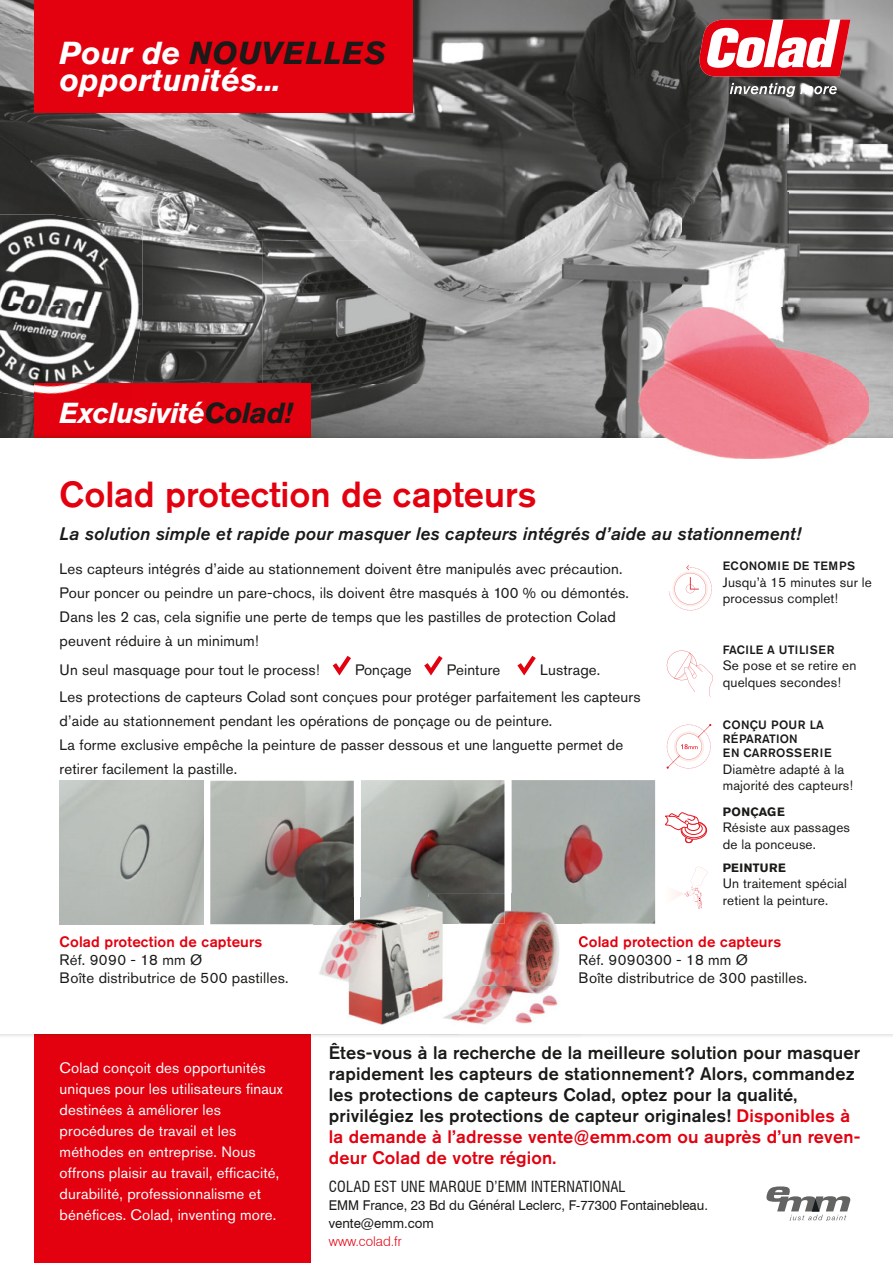
<style>
.page{position:relative;width:893px;height:1263px;background:#fff}
.page>*{position:absolute;margin:0;border:0;box-sizing:border-box;transform-origin:0 0}
.t1{font:500 36px "Akzidenz Grotesk Pro";color:#e3000f}
.t2{font:italic 700 31.5px/27.2px "Akzidenz Grotesk Pro";color:#fff}
.t3{font:italic 700 28.65px "Akzidenz Grotesk Pro";letter-spacing:-.02em;color:#fff}
.t4{font:500 18px/21px "Akzidenz Grotesk Pro";letter-spacing:.01em;color:#1a1a18}
.t5{font:italic 500 18px "Akzidenz Grotesk Pro";letter-spacing:.01em;color:#1a1a18}
.t6{font:15px/24px "Akzidenz Grotesk Pro";letter-spacing:.01em;color:#1a1a18}
.t7{font:15px/21px "Akzidenz Grotesk Pro";letter-spacing:.01em;color:#fff}
.t8{font:500 15px "Akzidenz Grotesk Pro";letter-spacing:.01em;color:#e3000f}
.t9{font:condensed 15px "Swiss 721 BT";letter-spacing:.01em;color:#1a1a18}
.t10{font:13.5px/16.5px "Akzidenz Grotesk Pro";letter-spacing:.01em;color:#1a1a18}
.t11{font:13.5px/18px "Swiss 721 BT";color:#1a1a18}
.t12{font:300 13.5px "Swiss 721 BT";color:#e3000f}
.t13{font:500 12px/14.4px "Akzidenz Grotesk Pro";letter-spacing:.02em;color:#1a1a18}
.t14{font:700 12px "Akzidenz Grotesk Pro";letter-spacing:.04em;color:#1a1a18}
.s1{color:#1a1a18}
.s2{color:#e3000f}
</style>
<div class="page">
<img style="left:0;top:0;width:788px;height:192px">
<img style="left:788px;top:0;width:105px;height:337px">
<img style="left:0;top:192px;width:368px;height:48px">
<img style="left:368px;top:192px;width:315px;height:193px">
<img style="left:683px;top:192px;width:105px;height:116px">
<img style="left:142px;top:240px;width:120px;height:97px">
<img style="left:262px;top:240px;width:106px;height:145px">
<img style="left:142px;top:337px;width:121px;height:46px">
<img style="left:0;top:397px;width:34px;height:41px">
<img style="left:310px;top:385px;width:328px;height:48px">
<div style="left:34px;top:383px;width:276px;height:880px;background:#e3000f"></div>
<img style="left:0;top:1033px;width:893px;height:5px">
<img style="left:34px;top:433px;width:859px;height:5px">
<div style="left:0;top:438px;width:893px;height:595px;background:#fff"></div>
<svg style="left:699px;top:20px;width:151px;height:56px"></svg>
<svg style="left:730px;top:83px;width:107px;height:14px"></svg>
<svg style="left:766px;top:1186px;width:84px;height:34px"></svg>
<svg style="left:333px;top:656px;width:18px;height:19px"></svg>
<svg style="left:424px;top:656px;width:18px;height:19px"></svg>
<svg style="left:517px;top:656px;width:19px;height:19px"></svg>
<svg style="left:669px;top:565px;width:43px;height:45px"></svg>
<svg style="left:666px;top:650px;width:47px;height:47px"></svg>
<svg style="left:667px;top:724px;width:44px;height:45px"></svg>
<svg style="left:681px;top:821px;width:26px;height:18px"></svg>
<div style="left:681px;top:821px;width:26px;height:18px;border:1px solid #e41925;border-radius:50%"></div>
<svg style="left:682px;top:822px;width:24px;height:16px"></svg>
<div style="left:682px;top:822px;width:24px;height:16px;border:1px solid #e41925;border-radius:50%"></div>
<svg style="left:685px;top:823px;width:17px;height:11px"></svg>
<div style="left:685px;top:823px;width:17px;height:11px;border:1px solid #e41925;border-radius:50%"></div>
<div style="left:687px;top:822px;width:13px;height:9px;border:1px solid #e41925;border-radius:50%"></div>
<svg style="left:685px;top:837px;width:7px;height:6px"></svg>
<svg style="left:665px;top:813px;width:33px;height:17px"></svg>
<svg style="left:673px;top:867px;width:34px;height:42px"></svg>
<img style="left:60px;top:781px;width:143px;height:143px">
<img style="left:361px;top:780px;width:143px;height:117px">
<img style="left:210px;top:781px;width:144px;height:143px">
<img style="left:512px;top:780px;width:143px;height:144px">
<img style="left:313px;top:897px;width:145px;height:137px">
<img style="left:361px;top:897px;width:67px;height:27px">
<img style="left:313px;top:897px;width:41px;height:27px">
<img style="left:428px;top:1033px;width:153px;height:5px">
<img style="left:458px;top:894px;width:121px;height:131px">
<svg style="left:579px;top:937px;width:2px;height:28px"></svg>
<svg style="left:579px;top:972px;width:2px;height:11px"></svg>
<img style="left:428px;top:894px;width:76px;height:30px">
<img style="left:512px;top:894px;width:69px;height:30px">
<div style="left:34px;top:0;width:378px;height:113px;background:#e3000f"></div>
<img style="left:0;top:214px;width:142px;height:183px">
<img style="left:34px;top:383px;width:99px;height:14px">
<img style="left:638px;top:308px;width:231px;height:151px">
<h2 class="t2" style="left:60px;top:38px;width:328px">Pour de <span class="s1">NOUVELLES </span>opportunités...</h2>
<h3 class="t3" style="left:60px;top:394px;width:234px">Exclusivité<span class="s1">Colad!</span></h3>
<h1 class="t1" style="left:60px;top:471px;width:479px">Colad protection de capteurs</h1>
<p class="t5" style="left:60px;top:522px;width:743px">La solution simple et rapide pour masquer les capteurs intégrés d’aide au stationnement!</p>
<p class="t6" style="left:60px;top:557px;width:571px">Les capteurs intégrés d’aide au stationnement doivent être manipulés avec précaution.<br>Pour poncer ou peindre un pare-chocs, ils doivent être masqués à 100 % ou démontés.<br>Dans les 2 cas, cela signifie une perte de temps que les pastilles de protection Colad peuvent réduire à un minimum!</p>
<p class="t6" style="left:60px;top:657px;width:262px">Un seul masquage pour tout le process!</p>
<p class="t6" style="left:355px;top:657px;width:58px">Ponçage</p>
<p class="t6" style="left:447px;top:657px;width:55px">Peinture</p>
<p class="t6" style="left:60px;top:655px;width:582px;line-height:27.8px;text-indent:480px">Lustrage.<br>Les protections de capteurs Colad sont conçues pour protéger parfaitement les capteurs</p>
<p class="t6" style="left:60px;top:709px;width:565px">d’aide au stationnement pendant les opérations de ponçage ou de peinture.<br>La forme exclusive empêche la peinture de passer dessous et une languette permet de retirer facilement la pastille.</p>
<p class="t13" style="left:723px;top:559px;width:134px">ECONOMIE DE TEMPS</p>
<p class="t10" style="left:723px;top:574px;width:150px">Jusqu’à 15 minutes sur le processus complet!</p>
<p class="t13" style="left:723px;top:642px;width:113px">FACILE A UTILISER</p>
<p class="t10" style="left:723px;top:657px;width:135px">Se pose et se retire en quelques secondes!</p>
<p class="t13" style="left:723px;top:717px;width:110px">CONÇU POUR LA<br>RÉPARATION<br>EN CARROSSERIE</p>
<p class="t10" style="left:723px;top:761px;width:132px">Diamètre adapté à la majorité des capteurs!</p>
<p class="t14" style="left:723px;top:804px;width:63px">PONÇAGE</p>
<p class="t10" style="left:723px;top:819px;width:129px">Résiste aux passages de la ponceuse.</p>
<p class="t14" style="left:723px;top:860px;width:65px">PEINTURE</p>
<p class="t10" style="left:723px;top:875px;width:125px">Un traitement spécial retient la peinture.</p>
<p class="t8" style="left:60px;top:932px;width:204px">Colad protection de capteurs</p>
<p class="t6" style="left:60px;top:950px;width:230px;line-height:18px">Réf. 9090 - 18 mm Ø<br>Boîte distributrice de 500 pastilles.</p>
<p class="t7" style="left:60px;top:1057px;width:225px">Colad conçoit des opportunités uniques pour les utilisateurs finaux destinées à améliorer les procédures de travail et les méthodes en entreprise. Nous offrons plaisir au travail, efficacité, durabilité, professionnalisme et bénéfices. Colad, inventing more.</p>
<p class="t8" style="left:578px;top:932px;width:204px">Colad protection de capteurs</p>
<p class="t6" style="left:578px;top:950px;width:230px;line-height:18px">Réf. 9090300 - 18 mm Ø<br>Boîte distributrice de 300 pastilles.</p>
<p class="t4" style="left:329px;top:1042px;width:533px">Êtes-vous à la recherche de la meilleure solution pour masquer rapidement les capteurs de stationnement? Alors, commandez les protections de capteurs Colad, optez pour la qualité, privilégiez les protections de capteur originales! <span class="s2">Disponibles à la demande à l’adresse vente@emm.com ou auprès d’un reven&shy;deur Colad de votre région.</span></p>
<p class="t9" style="left:329px;top:1177px;width:298px">COLAD EST UNE MARQUE D’EMM INTERNATIONAL</p>
<p class="t11" style="left:329px;top:1196px;width:381px">EMM France, 23 Bd du Général Leclerc, F-77300 Fontainebleau. vente@emm.com</p>
<p class="t12" style="left:329px;top:1232px;width:74px">www.colad.fr</p>
</div>
